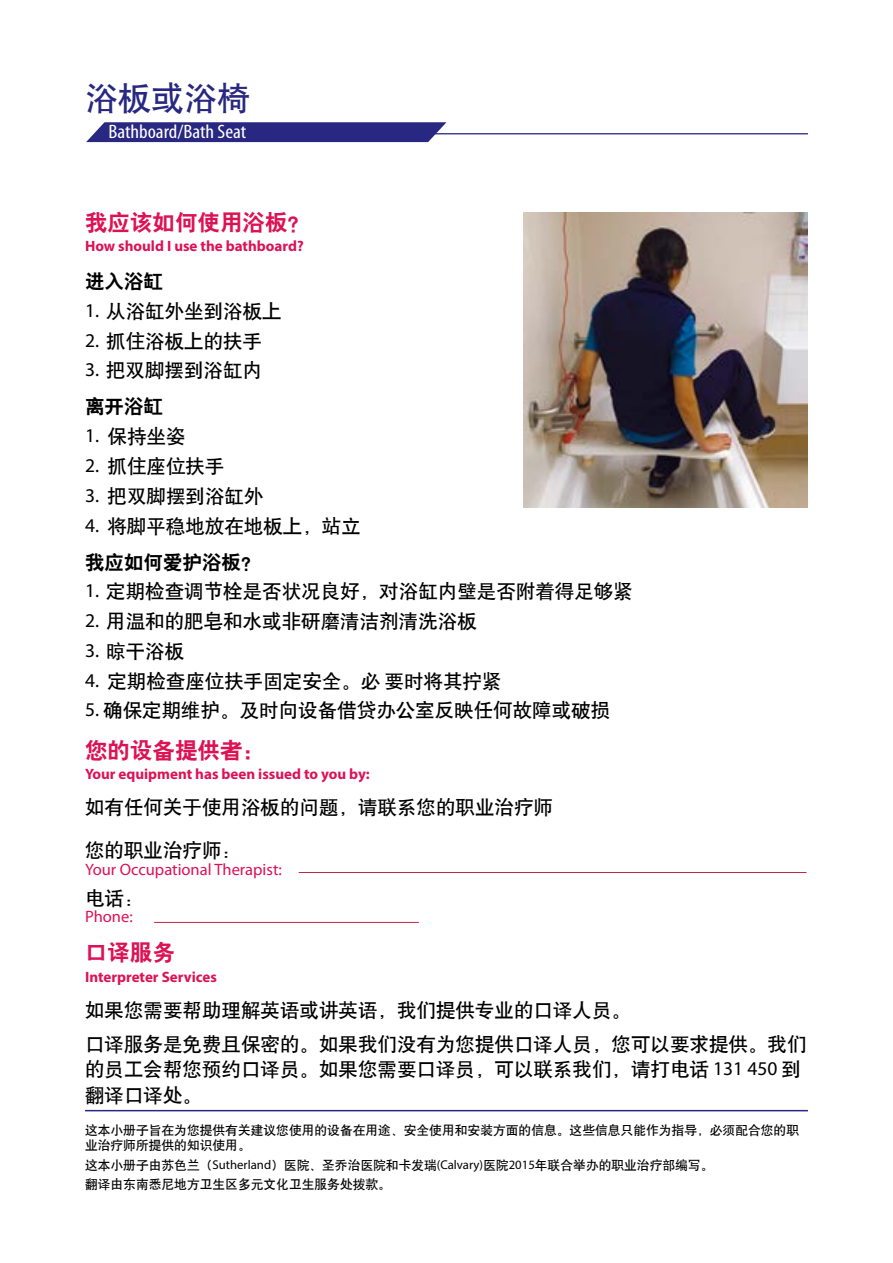
<style>
.page{position:relative;width:893px;height:1263px;background:#fff}
.page>*{position:absolute;margin:0;border:0;box-sizing:border-box;transform-origin:0 0}
.t1{font:33px "H Yb 1 gj";color:#282781}
.t2{font:22.5px "H Yb 2 gj";color:#dc1254}
.t3{font:19.5px/34px "H Yb 1 gj";color:#000}
.t4{font:condensed 19.5px "Myriad Pro";color:#fff;scale:1.1 1}
.t5{font:19.5px "H Yb 2 gj";color:#000}
.t6{font:16.5px "Myriad Pro";color:#dc1254}
.t7{font:700 15px "Myriad Pro";color:#dc1254}
.t8{font:12.75px/15.3px "H Yb 1 gj";color:#000}
.s1{font-family:"Myriad Pro"}
</style>
<div class="page">
<hr style="left:279px;top:133px;width:529px;height:1px;background:#282781">
<svg style="left:86px;top:122px;width:360px;height:20px;background:#353488"></svg>
<hr style="left:85px;top:1110px;width:723px;height:1px;background:#282781">
<img style="left:523px;top:213px;width:285px;height:295px">
<hr style="left:299px;top:872px;width:507px;height:1px;background:#c02646">
<hr style="left:154px;top:922px;width:265px;height:1px;background:#c02646">
<h1 class="t1" style="left:85px;top:82px;width:166px">浴板或浴椅</h1>
<p class="t4" style="left:108px;top:120px;width:127px">Bathboard/Bath Seat</p>
<p class="t2" style="left:85px;top:211px;width:226px">我应该如何使用浴板？</p>
<p class="t7" style="left:85px;top:236px;width:220px">How should I use the bathboard?</p>
<p class="t5" style="left:85px;top:271px;width:79px">进入浴缸</p>
<p class="t3" style="left:85px;top:294px;width:198px"><span class="s1">1.</span> 从浴缸外坐到浴板上</p>
<p class="t3" style="left:85px;top:324px;width:179px"><span class="s1">2.</span> 抓住浴板上的扶手</p>
<p class="t3" style="left:85px;top:353px;width:179px"><span class="s1">3.</span> 把双脚摆到浴缸内</p>
<p class="t5" style="left:85px;top:397px;width:79px">离开浴缸</p>
<p class="t3" style="left:85px;top:419px;width:102px"><span class="s1">1.</span> 保持坐姿</p>
<p class="t3" style="left:85px;top:449px;width:141px"><span class="s1">2.</span> 抓住座位扶手</p>
<p class="t3" style="left:85px;top:479px;width:180px"><span class="s1">3.</span> 把双脚摆到浴缸外</p>
<p class="t3" style="left:85px;top:509px;width:277px"><span class="s1">4.</span> 将脚平稳地放在地板上，站立</p>
<p class="t5" style="left:85px;top:552px;width:177px">我应如何爱护浴板？</p>
<p class="t3" style="left:85px;top:574px;width:549px"><span class="s1">1.</span> 定期检查调节栓是否状况良好，对浴缸内壁是否附着得足够紧</p>
<p class="t3" style="left:85px;top:604px;width:393px"><span class="s1">2.</span> 用温和的肥皂和水或非研磨清洁剂清洗浴板</p>
<p class="t3" style="left:85px;top:634px;width:101px"><span class="s1">3.</span> 晾干浴板</p>
<p class="t3" style="left:85px;top:664px;width:418px"><span class="s1">4.</span> 定期检查座位扶手固定安全。必要时将其拧紧</p>
<p class="t3" style="left:85px;top:693px;width:527px"><span class="s1">5.</span> 确保定期维护。及时向设备借贷办公室反映任何故障或破损</p>
<p class="t2" style="left:85px;top:739px;width:181px">您的设备提供者：</p>
<p class="t7" style="left:85px;top:764px;width:286px">Your equipment has been issued to you by:</p>
<p class="t3" style="left:85px;top:790px;width:469px">如有任何关于使用浴板的问题，请联系您的职业治疗师</p>
<p class="t3" style="left:85px;top:833px;width:157px">您的职业治疗师：</p>
<p class="t6" style="left:85px;top:859px;width:198px">Your Occupational Therapist:</p>
<p class="t3" style="left:85px;top:881px;width:60px">电话：</p>
<p class="t6" style="left:85px;top:907px;width:49px">Phone:</p>
<p class="t2" style="left:85px;top:941px;width:91px">口译服务</p>
<p class="t7" style="left:85px;top:967px;width:133px">Interpreter Services</p>
<p class="t3" style="left:85px;top:993px;width:723px">如果您需要帮助理解英语或讲英语，我们提供专业的口译人员。<br>口译服务是免费且保密的。如果我们没有为您提供口译人员，您可以要求提供。我们</p>
<p class="t3" style="left:85px;top:1056px;width:717px;line-height:25.5px">的员工会帮您预约口译员。如果您需要口译员，可以联系我们，请打电话 <span class="s1">131 450</span> 到翻译口译处。</p>
<p class="t8" style="left:85px;top:1122px;width:715px">这本小册子旨在为您提供有关建议您使用的设备在用途、安全使用和安装方面的信息。这些信息只能作为指导，必须配合您的职业治疗师所提供的知识使用。</p>
<p class="t8" style="left:85px;top:1155px;width:630px;line-height:19.5px">这本小册子由苏色兰（<span class="s1">Sutherland</span>）医院、圣乔治医院和卡发瑞<span class="s1">(Calvary)</span>医院<span class="s1">2015</span>年联合举办的职业治疗部编写。翻译由东南悉尼地方卫生区多元文化卫生服务处拨款。</p>
</div>
